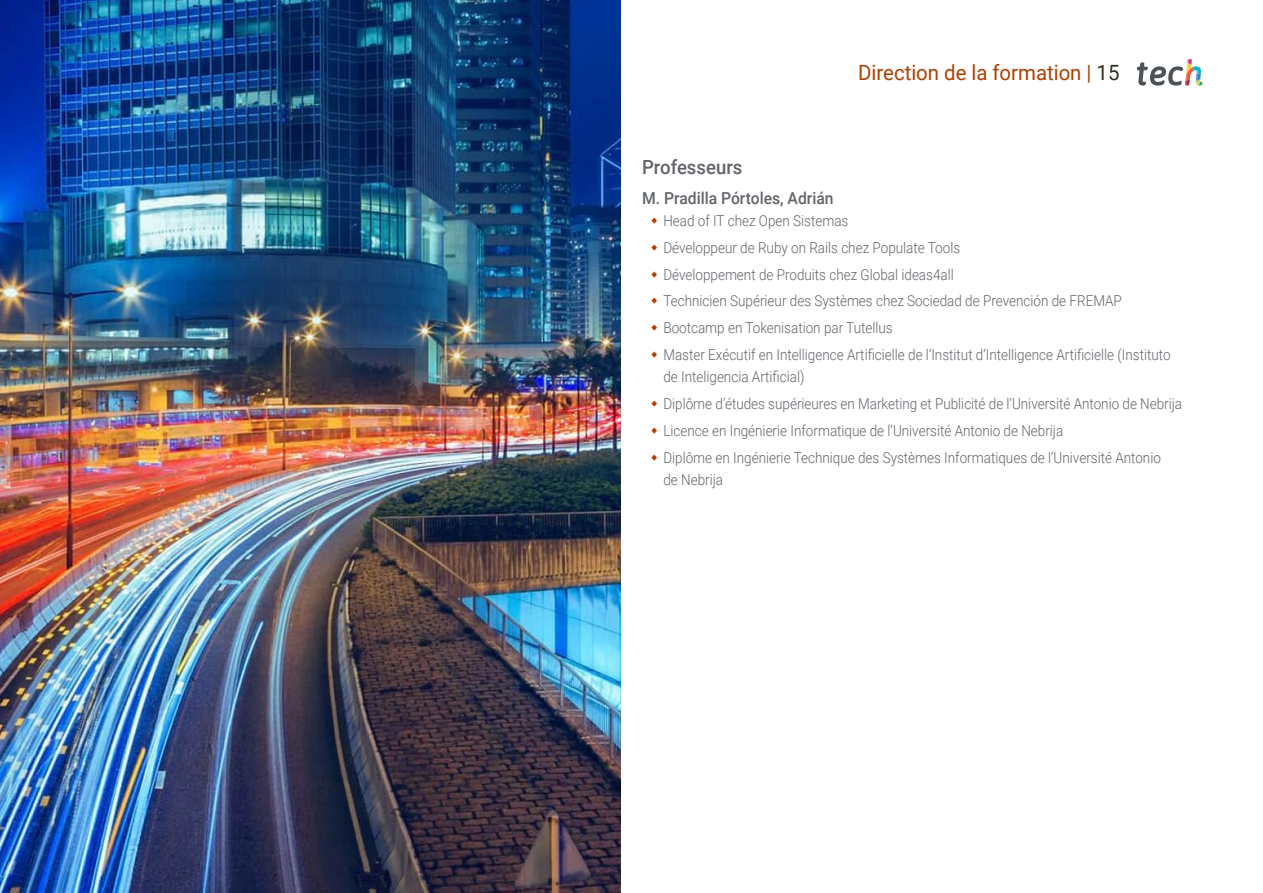
<style>
.page{position:relative;width:1263px;height:893px;background:#fff}
.page>*{position:absolute;margin:0;border:0;box-sizing:border-box;transform-origin:0 0}
.t1{font:21px "Roboto";color:#ae4000}
.t2{font:500 19.5px "Roboto";color:#61646a;scale:.95 1}
.t3{font:500 16.5px "Roboto";color:#61646a;scale:.95 1}
.t4{font:300 15px/26.7px "Roboto";color:#61646a;scale:.9 1}
.s1{color:#312e20}
</style>
<div class="page">
<svg style="left:1137px;top:59px;width:65px;height:27px"></svg>
<img style="left:0;top:0;width:621px;height:893px">
<h2 class="t2" style="left:642px;top:154px;width:107px">Professeurs</h2>
<h1 class="t1" style="left:858px;top:57px;width:263px">Direction de la formation | <span class="s1">15</span></h1>
<p class="t3" style="left:642px;top:186px;width:203px">M. Pradilla Pórtoles, Adrián</p>
<p class="t4" style="left:663px;top:207px;width:565px">Head of IT chez Open Sistemas<br>Développeur de Ruby on Rails chez Populate Tools<br>Développement de Produits chez Global ideas4all<br>Technicien Supérieur des Systèmes chez Sociedad de Prevención de FREMAP Bootcamp en Tokenisation par Tutellus<br>Master Exécutif en Intelligence Artificielle de l’Institut d’Intelligence Artificielle (Instituto</p>
<p class="t4" style="left:663px;top:363px;width:578px">de Inteligencia Artificial)<br>Diplôme d’études supérieures en Marketing et Publicité de l’Université Antonio de Nebrija Licence en Ingénierie Informatique de l’Université Antonio de Nebrija<br>Diplôme en Ingénierie Technique des Systèmes Informatiques de l’Université Antonio</p>
<p class="t4" style="left:663px;top:466px;width:68px">de Nebrija</p>
</div>
